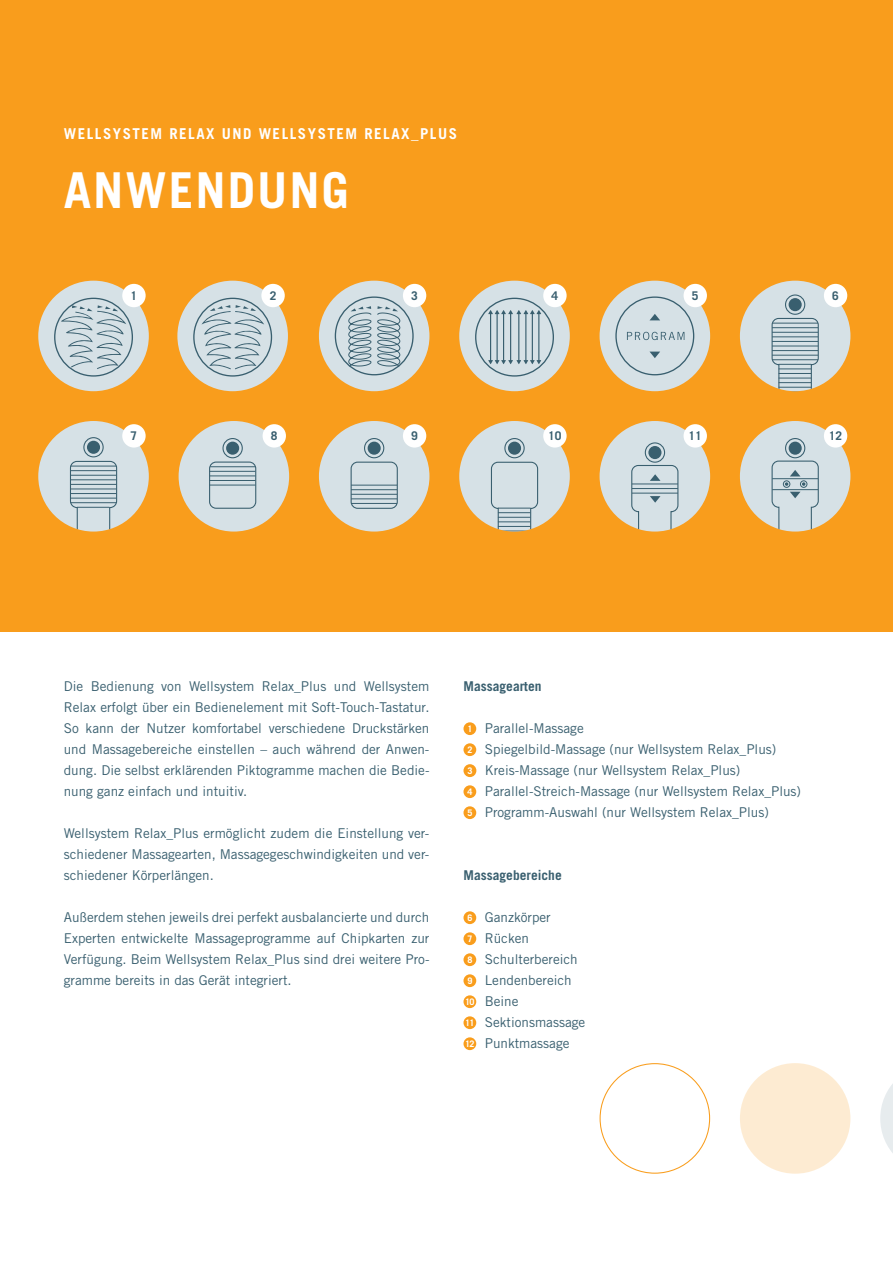
<style>
.page{position:relative;width:893px;height:1263px;background:#fff}
.page>*{position:absolute;margin:0;border:0;box-sizing:border-box;transform-origin:0 0}
.t1{font:700 49.5px "Trade Gothic";letter-spacing:.04em;color:#fff}
.t2{font:700 15px "Trade Gothic";letter-spacing:.1em;color:#fff}
.t3{font:13.5px/21px "Trade Gothic";color:#395f6f;text-align:justify}
.t4{font:700 13.5px "Trade Gothic";color:#395f6f}
.t5{font:700 12px "Trade Gothic";color:#395f6f}
.s1{font-weight:700;font-size:9px;color:#fff}
.s2{font-weight:700;font-size:9.15px;color:#fff}
</style>
<div class="page">
<div style="left:0;top:0;width:893px;height:631px;background:#f99d1c"></div>
<div style="left:463px;top:722px;width:13px;height:13px;background:#f99d1c;border-radius:50%"></div>
<div style="left:463px;top:743px;width:13px;height:13px;background:#f99d1c;border-radius:50%"></div>
<div style="left:463px;top:764px;width:13px;height:13px;background:#f99d1c;border-radius:50%"></div>
<div style="left:463px;top:785px;width:13px;height:13px;background:#f99d1c;border-radius:50%"></div>
<div style="left:463px;top:806px;width:13px;height:13px;background:#f99d1c;border-radius:50%"></div>
<div style="left:463px;top:911px;width:13px;height:13px;background:#f99d1c;border-radius:50%"></div>
<div style="left:463px;top:932px;width:13px;height:13px;background:#f99d1c;border-radius:50%"></div>
<div style="left:463px;top:953px;width:13px;height:13px;background:#f99d1c;border-radius:50%"></div>
<div style="left:463px;top:974px;width:13px;height:13px;background:#f99d1c;border-radius:50%"></div>
<div style="left:463px;top:995px;width:13px;height:13px;background:#f99d1c;border-radius:50%"></div>
<div style="left:463px;top:1016px;width:13px;height:13px;background:#f99d1c;border-radius:50%"></div>
<div style="left:463px;top:1037px;width:13px;height:13px;background:#f99d1c;border-radius:50%"></div>
<svg style="left:880px;top:1084px;width:13px;height:69px"></svg>
<div style="left:740px;top:1063px;width:110px;height:111px;background:#fdebd2;border-radius:50%"></div>
<div style="left:38px;top:281px;width:111px;height:110px;background:#d6e1e6;border-radius:50%"></div>
<div style="left:122px;top:284px;width:24px;height:23px;background:#fff;border-radius:50%"></div>
<div style="left:38px;top:421px;width:111px;height:110px;background:#d6e1e6;border-radius:50%"></div>
<svg style="left:69px;top:437px;width:49px;height:94px"></svg>
<div style="left:87px;top:441px;width:13px;height:13px;background:#395f6f;border-radius:50%"></div>
<div style="left:122px;top:424px;width:24px;height:24px;background:#fff;border-radius:50%"></div>
<div style="left:177px;top:281px;width:111px;height:110px;background:#d6e1e6;border-radius:50%"></div>
<div style="left:261px;top:284px;width:24px;height:23px;background:#fff;border-radius:50%"></div>
<div style="left:319px;top:281px;width:110px;height:110px;background:#d6e1e6;border-radius:50%"></div>
<div style="left:403px;top:284px;width:23px;height:23px;background:#fff;border-radius:50%"></div>
<div style="left:459px;top:281px;width:111px;height:110px;background:#d6e1e6;border-radius:50%"></div>
<div style="left:543px;top:284px;width:24px;height:23px;background:#fff;border-radius:50%"></div>
<div style="left:459px;top:421px;width:111px;height:110px;background:#d6e1e6;border-radius:50%"></div>
<hr style="left:498px;top:531px;width:32px;height:1px;background:#395f6f">
<hr style="left:498px;top:535px;width:32px;height:1px;background:#395f6f">
<hr style="left:498px;top:540px;width:32px;height:1px;background:#395f6f">
<hr style="left:498px;top:544px;width:32px;height:1px;background:#395f6f">
<hr style="left:498px;top:549px;width:32px;height:1px;background:#395f6f">
<svg style="left:490px;top:438px;width:49px;height:93px"></svg>
<div style="left:508px;top:442px;width:13px;height:13px;background:#395f6f;border-radius:50%"></div>
<div style="left:543px;top:424px;width:24px;height:24px;background:#fff;border-radius:50%"></div>
<div style="left:600px;top:281px;width:110px;height:110px;background:#d6e1e6;border-radius:50%"></div>
<div style="left:684px;top:284px;width:23px;height:23px;background:#fff;border-radius:50%"></div>
<div style="left:600px;top:421px;width:110px;height:110px;background:#d6e1e6;border-radius:50%"></div>
<div style="left:645px;top:442px;width:20px;height:21px;border:1px solid #395f6f;border-radius:50%"></div>
<div style="left:648px;top:446px;width:13px;height:13px;background:#395f6f;border-radius:50%"></div>
<svg style="left:631px;top:465px;width:48px;height:66px"></svg>
<hr style="left:632px;top:484px;width:46px;height:1px;background:#395f6f">
<hr style="left:632px;top:488px;width:46px;height:1px;background:#395f6f">
<hr style="left:632px;top:493px;width:46px;height:1px;background:#395f6f">
<div style="left:684px;top:424px;width:23px;height:24px;background:#fff;border-radius:50%"></div>
<div style="left:740px;top:281px;width:110px;height:110px;background:#d6e1e6;border-radius:50%"></div>
<hr style="left:779px;top:391px;width:32px;height:1px;background:#395f6f">
<hr style="left:779px;top:396px;width:32px;height:1px;background:#395f6f">
<hr style="left:779px;top:401px;width:32px;height:1px;background:#395f6f">
<hr style="left:779px;top:405px;width:32px;height:1px;background:#395f6f">
<svg style="left:771px;top:294px;width:48px;height:97px"></svg>
<div style="left:789px;top:298px;width:13px;height:13px;background:#395f6f;border-radius:50%"></div>
<div style="left:824px;top:284px;width:23px;height:23px;background:#fff;border-radius:50%"></div>
<div style="left:740px;top:421px;width:110px;height:110px;background:#d6e1e6;border-radius:50%"></div>
<div style="left:785px;top:438px;width:20px;height:20px;border:1px solid #395f6f;border-radius:50%"></div>
<div style="left:789px;top:442px;width:13px;height:13px;background:#395f6f;border-radius:50%"></div>
<svg style="left:771px;top:460px;width:48px;height:71px"></svg>
<div style="left:824px;top:424px;width:23px;height:24px;background:#fff;border-radius:50%"></div>
<div style="left:54px;top:298px;width:79px;height:79px;border:1px solid #395f6f;border-radius:50%"></div>
<svg style="left:61px;top:305px;width:65px;height:64px"></svg>
<div style="left:193px;top:298px;width:79px;height:79px;border:1px solid #395f6f;border-radius:50%"></div>
<svg style="left:201px;top:305px;width:63px;height:64px"></svg>
<div style="left:335px;top:296px;width:79px;height:79px;border:1px solid #395f6f;border-radius:50%"></div>
<svg style="left:348px;top:306px;width:53px;height:61px"></svg>
<div style="left:475px;top:298px;width:79px;height:79px;border:1px solid #395f6f;border-radius:50%"></div>
<svg style="left:488px;top:310px;width:53px;height:54px"></svg>
<div style="left:615px;top:296px;width:79px;height:79px;border:1px solid #395f6f;border-radius:50%"></div>
<div style="left:179px;top:421px;width:110px;height:110px;background:#d6e1e6;border-radius:50%"></div>
<div style="left:263px;top:424px;width:23px;height:24px;background:#fff;border-radius:50%"></div>
<svg style="left:209px;top:438px;width:48px;height:71px"></svg>
<div style="left:226px;top:442px;width:13px;height:13px;background:#395f6f;border-radius:50%"></div>
<div style="left:319px;top:421px;width:110px;height:110px;background:#d6e1e6;border-radius:50%"></div>
<div style="left:403px;top:424px;width:23px;height:24px;background:#fff;border-radius:50%"></div>
<div style="left:364px;top:438px;width:20px;height:20px;border:1px solid #395f6f;border-radius:50%"></div>
<div style="left:368px;top:442px;width:13px;height:13px;background:#395f6f;border-radius:50%"></div>
<div style="left:351px;top:462px;width:47px;height:47px;border:1px solid #395f6f;border-radius:7px"></div>
<hr style="left:351px;top:485px;width:46px;height:1px;background:#395f6f">
<hr style="left:351px;top:489px;width:46px;height:1px;background:#395f6f">
<hr style="left:351px;top:494px;width:46px;height:1px;background:#395f6f">
<hr style="left:351px;top:499px;width:46px;height:1px;background:#395f6f">
<hr style="left:351px;top:503px;width:46px;height:1px;background:#395f6f">
<svg style="left:650px;top:314px;width:10px;height:6px"></svg>
<svg style="left:650px;top:352px;width:10px;height:6px"></svg>
<svg style="left:627px;top:332px;width:57px;height:8px"></svg>
<p class="t2" style="left:64px;top:125px;width:311px">WELLSYSTEM RELAX UND WELLSYSTEM RELAX</p>
<p class="t2" style="left:411px;top:125px;width:48px">_PLUS</p>
<h1 class="t1" style="left:64px;top:160px;width:287px">ANWENDUNG</h1>
<p class="t5" style="left:131px;top:288px;width:8px">1</p>
<p class="t5" style="left:270px;top:288px;width:8px">2</p>
<p class="t5" style="left:411px;top:288px;width:8px">3</p>
<p class="t5" style="left:552px;top:288px;width:8px">4</p>
<p class="t5" style="left:692px;top:288px;width:8px">5</p>
<p class="t5" style="left:832px;top:288px;width:8px">6</p>
<p class="t5" style="left:131px;top:428px;width:8px">7</p>
<p class="t5" style="left:271px;top:428px;width:8px">8</p>
<p class="t5" style="left:411px;top:428px;width:8px">9</p>
<p class="t5" style="left:829px;top:428px;width:15px">12</p>
<p class="t5" style="left:548px;top:428px;width:15px">10</p>
<p class="t5" style="left:689px;top:428px;width:15px">11</p>
<p class="t3" style="left:64px;top:675px;width:367px">Die Bedienung von Wellsystem Relax_Plus und Wellsystem Relax erfolgt über ein Bedienelement mit Soft-Touch-Tastatur.<br>So kann der Nutzer komfortabel verschiedene Druckstärken und Massagebereiche einstellen – auch während der Anwen&shy;dung. Die selbst erklärenden Piktogramme machen die Bedie&shy;nung ganz einfach und intuitiv.</p>
<p class="t3" style="left:64px;top:822px;width:367px">Wellsystem Relax_Plus ermöglicht zudem die Einstellung ver&shy;schiedener Massagearten, Massagegeschwindigkeiten und ver&shy;schiedener Körperlängen.</p>
<p class="t3" style="left:64px;top:906px;width:367px">Außerdem stehen jeweils drei perfekt ausbalancierte und durch Experten entwickelte Massageprogramme auf Chipkarten zur Verfügung. Beim Wellsystem Relax_Plus sind drei weitere Pro&shy;gramme bereits in das Gerät integriert.</p>
<p class="t4" style="left:463px;top:678px;width:79px">MASSAGEARTEN</p>
<p class="t3" style="left:467px;top:717px;width:335px;text-align:left"><span class="s1">1</span> Parallel-Massage<br><span class="s1">2</span> Spiegelbild-Massage (nur Wellsystem Relax_Plus)<br><span class="s2">3</span> Kreis-Massage (nur Wellsystem Relax_Plus)<br><span class="s1">4</span> Parallel-Streich-Massage (nur Wellsystem Relax_Plus)<br><span class="s1">5</span> Programm-Auswahl (nur Wellsystem Relax_Plus)</p>
<p class="t4" style="left:463px;top:867px;width:100px">MASSAGEBEREICHE</p>
<p class="t3" style="left:465px;top:906px;width:121px;text-align:left"><span class="s1">6</span> Ganzkörper<br><span class="s1">7</span> Rücken<br><span class="s1">8</span> Schulterbereich<br><span class="s1">9</span> Lendenbereich<br><span class="s1">10</span> Beine<br><span class="s1">11</span> Sektionsmassage<br><span class="s1">12</span> Punktmassage</p>
</div>
